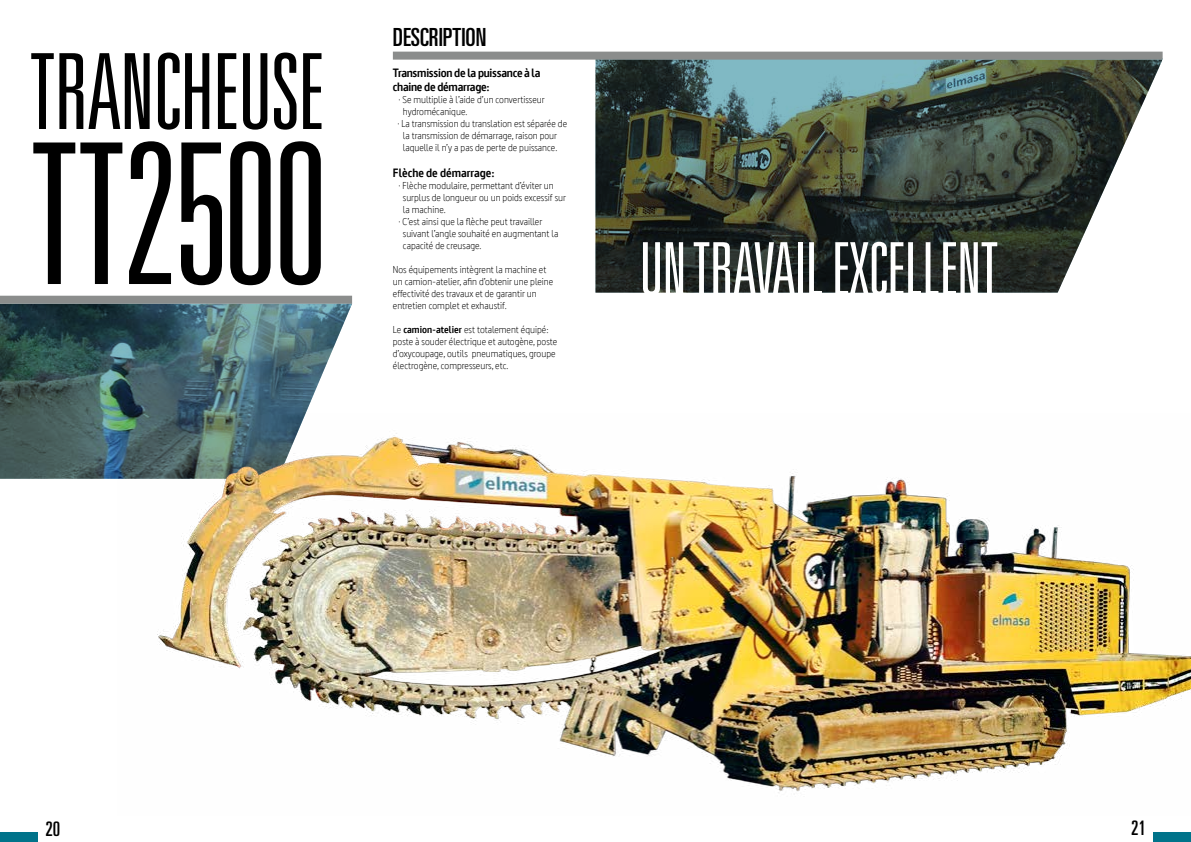
<style>
.page{position:relative;width:1191px;height:842px;background:#fff}
.page>*{position:absolute;margin:0;border:0;box-sizing:border-box;transform-origin:0 0}
.t1{font:300 ultra-condensed 196px "Univers LT Std";letter-spacing:-.02em;color:#000}
.t2{font:300 ultra-condensed 105px "Univers LT Std";letter-spacing:-.02em;color:#000}
.t3{font:300 ultra-condensed 73.3px "Univers LT Std";letter-spacing:-.02em;color:#fff}
.t4{font:ultra-condensed 25px "Univers LT Std";color:#000}
.t5{font:ultra-condensed 20px "Univers LT Std";color:#000}
.t6{font:700 12px/14px "Dsignes";letter-spacing:-.02em;color:#000}
.t7{font:700 12px "Dsignes";color:#000}
.t8{font:300 10px/12px "Dsignes";color:#000}
.s1{font-weight:700}
</style>
<div class="page">
<div style="left:0;top:832px;width:38px;height:10px;background:#00738a"></div>
<div style="left:1153px;top:832px;width:38px;height:10px;background:#00738a"></div>
<svg style="left:0;top:304px;width:352px;height:175px;background:#49676d"></svg>
<div style="left:0;top:296px;width:352px;height:8px;background:#8b8d8c"></div>
<img style="left:117px;top:414px;width:1074px;height:379px">
<svg style="left:595px;top:60px;width:567px;height:233px;background:#4b564e"></svg>
<div style="left:393px;top:52px;width:769px;height:8px;background:#8b8d8c"></div>
<h2 class="t2" style="left:29px;top:37px;width:297px">TRANCHEUSE</h2>
<h1 class="t1" style="left:29px;top:112px;width:300px">TT2500</h1>
<h3 class="t4" style="left:393px;top:23px;width:95px">DESCRIPTION</h3>
<p class="t6" style="left:393px;top:65px;width:149px">Transmission de la puissance à la chaine de démarrage:</p>
<p class="t8" style="left:399px;top:93px;width:147px">· Se multiplie à l’aide d’un convertisseur</p>
<p class="t8" style="left:403px;top:105px;width:66px">hydromécanique.</p>
<p class="t8" style="left:398px;top:117px;width:171px">· La transmission du translation est séparée de</p>
<p class="t8" style="left:403px;top:129px;width:156px">la transmission de démarrage, raison pour</p>
<p class="t8" style="left:403px;top:141px;width:156px">laquelle il n’y a pas de perte de puissance.</p>
<p class="t7" style="left:393px;top:166px;width:103px">Flèche de démarrage:</p>
<p class="t8" style="left:399px;top:179px;width:156px">· Flèche modulaire, permettant d’éviter un</p>
<p class="t8" style="left:403px;top:191px;width:164px">surplus de longueur ou un poids excessif sur</p>
<p class="t8" style="left:403px;top:203px;width:44px">la machine.</p>
<p class="t8" style="left:399px;top:215px;width:145px">· C’est ainsi que la flèche peut travailler</p>
<p class="t8" style="left:403px;top:227px;width:157px">suivant l’angle souhaité en augmentant la</p>
<p class="t8" style="left:403px;top:239px;width:80px">capacité de creusage.</p>
<p class="t8" style="left:393px;top:263px;width:162px">Nos équipements intègrent la machine et un camion-atelier, afin d’obtenir une pleine effectivité des travaux et de garantir un entretien complet et exhaustif.</p>
<p class="t8" style="left:393px;top:323px;width:166px">Le <span class="s1">camion-atelier</span> est totalement équipé: poste à souder électrique et autogène, poste d’oxycoupage, outils pneumatiques, groupe électrogène, compresseurs, etc.</p>
<h3 class="t3" style="left:639px;top:231px;width:361px">UN TRAVAIL EXCELLENT</h3>
<h3 class="t5" style="left:45px;top:818px;width:16px">20</h3>
<h3 class="t5" style="left:1131px;top:817px;width:16px">21</h3>
</div>
